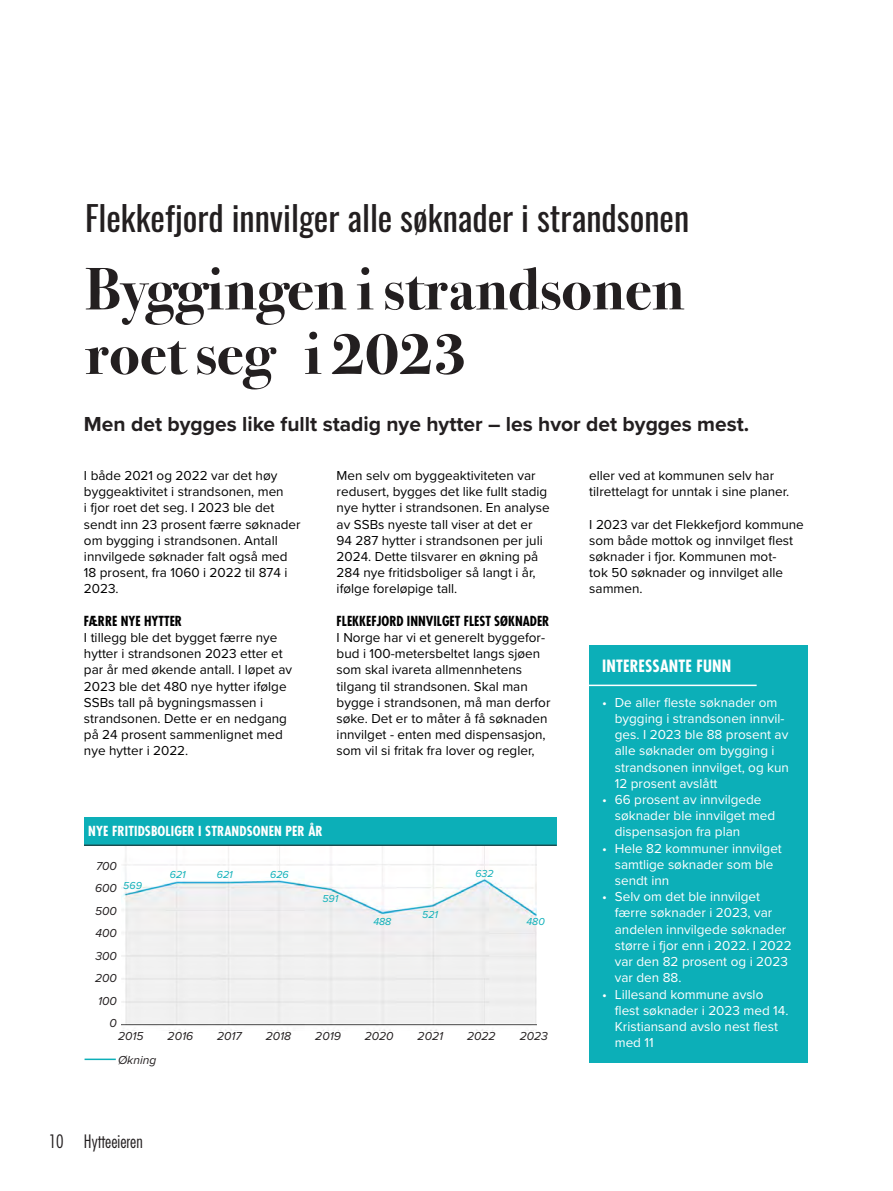
<style>
.page{position:relative;width:893px;height:1191px;background:#fff}
.page>*{position:absolute;margin:0;border:0;box-sizing:border-box;transform-origin:0 0}
.Tittel{font:700 60px/64.5px "Bodoni Svty Two ITCTT";letter-spacing:.005em;color:#231f20}
.Undertittel{font:34.5px "Oswald";color:#231f20}
.Ingress{font:700 21px "Proxima Nova";color:#231f20}
.t1{font:300 condensed 18px "Futura Std";color:#231f20}
.Faktatittel{font:700 condensed 16.5px "Futura Std";letter-spacing:.01em;color:#fff}
.Brødtekst{font:13.5px/16.2px "Proxima Nova";color:#000001}
.t2{font:13.5px/16.2px "Proxima Nova";color:#fff}
.Mellomtittel{font:700 condensed 13.5px "Futura Std";color:#000001}
.Mellomtittel-2{font:700 condensed 13.5px "Futura Std";letter-spacing:.01em;color:#fff}
.Bildetekst{font:italic 12px "Proxima Nova";color:#231f20}
.Fotokreditering{font:italic 10.5px "Proxima Nova";color:#0cafb8}
</style>
<div class="page">
<div style="left:589px;top:645px;width:219px;height:418px;background:#0cafb8"></div>
<hr style="left:576px;top:684px;width:181px;height:2px;background:#fff">
<img style="left:122px;top:846px;width:415px;height:184px">
<hr style="left:85px;top:1058px;width:31px;height:2px;background:#0cafb8">
<div style="left:84px;top:817px;width:473px;height:28px;background:#0cafb8"></div>
<hr style="left:84px;top:845px;width:473px;height:1px;background:#231f20">
<p class="Undertittel" style="left:85px;top:187px;width:606px">Flekkefjord innvilger alle søknader i strandsonen</p>
<p class="Tittel" style="left:85px;top:252px;width:601px">Byggingen i strandsonen roet seg i 2023</p>
<p class="Ingress" style="left:84px;top:408px;width:667px">Men det bygges like fullt stadig nye hytter – les hvor det bygges mest.</p>
<p class="Brødtekst" style="left:84px;top:467px;width:218px">I både 2021 og 2022 var det høy byggeaktivitet i strandsonen, men<br>i fjor roet det seg. I 2023 ble det sendt inn 23 prosent færre søknader om bygging i strandsonen. Antall innvilgede søknader falt også med<br>18 prosent, fra 1060 i 2022 til 874 i<br>2023.</p>
<p class="Mellomtittel" style="left:84px;top:612px;width:100px">FÆRRE NYE HYTTER</p>
<p class="Brødtekst" style="left:84px;top:629px;width:210px">I tillegg ble det bygget færre nye hytter i strandsonen 2023 etter et par år med økende antall. I løpet av<br>2023 ble det 480 nye hytter ifølge<br>SSBs tall på bygningsmassen i strandsonen. Dette er en nedgang på 24 prosent sammenlignet med nye hytter i 2022.</p>
<p class="Brødtekst" style="left:337px;top:467px;width:215px">Men selv om byggeaktiviteten var redusert, bygges det like fullt stadig nye hytter i strandsonen. En analyse av SSBs nyeste tall viser at det er 94 287 hytter i strandsonen per juli 2024. Dette tilsvarer en økning på 284 nye fritidsboliger så langt i år, ifølge foreløpige tall.</p>
<p class="Mellomtittel" style="left:337px;top:612px;width:214px">FLEKKEFJORD INNVILGET FLEST SØKNADER</p>
<p class="Brødtekst" style="left:337px;top:629px;width:215px">I Norge har vi et generelt byggefor&shy;bud i 100-metersbeltet langs sjøen som skal ivareta allmennhetens tilgang til strandsonen. Skal man bygge i strandsonen, må man derfor søke. Det er to måter å få søknaden innvilget - enten med dispensasjon, som vil si fritak fra lover og regler,</p>
<p class="Brødtekst" style="left:589px;top:467px;width:202px">eller ved at kommunen selv har tilrettelagt for unntak i sine planer.</p>
<p class="Brødtekst" style="left:589px;top:515px;width:216px">I 2023 var det Flekkefjord kommune som både mottok og innvilget flest søknader i fjor. Kommunen mot-<br>tok 50 søknader og innvilget alle sammen.</p>
<p class="Faktatittel" style="left:602px;top:655px;width:131px">INTERESSANTE FUNN</p>
<p class="t2" style="left:615px;top:693px;width:176px;text-indent:-13px">• De aller fleste søknader om bygging i strandsonen innvil&shy;ges. I 2023 ble 88 prosent av alle søknader om bygging i strandsonen innvilget, og kun<br>12 prosent avslått</p>
<p class="t2" style="left:615px;top:791px;width:162px;text-indent:-13px">• 66 prosent av innvilgede søknader ble innvilget med dispensasjon fra plan</p>
<p class="t2" style="left:615px;top:839px;width:169px;text-indent:-13px">• Hele 82 kommuner innvilget samtlige søknader som ble sendt inn</p>
<p class="t2" style="left:615px;top:888px;width:178px;text-indent:-13px">• Selv om det ble innvilget færre søknader i 2023, var andelen innvilgede søknader større i fjor enn i 2022. I 2022 var den 82 prosent og i 2023 var den 88.</p>
<p class="t2" style="left:615px;top:985px;width:175px;text-indent:-13px">• Lillesand kommune avslo flest søknader i 2023 med 14.<br>Kristiansand avslo nest flest med 11</p>
<p class="Mellomtittel-2" style="left:88px;top:823px;width:236px">NYE FRITIDSBOLIGER I STRANDSONEN PER ÅR</p>
<p class="Bildetekst" style="left:96px;top:856px;width:22px">700</p>
<p class="Bildetekst" style="left:95px;top:879px;width:23px">600</p>
<p class="Bildetekst" style="left:95px;top:901px;width:23px">500</p>
<p class="Bildetekst" style="left:96px;top:924px;width:23px">400</p>
<p class="Bildetekst" style="left:96px;top:946px;width:23px">300</p>
<p class="Bildetekst" style="left:95px;top:969px;width:23px">200</p>
<p class="Bildetekst" style="left:98px;top:991px;width:20px">100</p>
<p class="Bildetekst" style="left:110px;top:1014px;width:9px">0</p>
<p class="Fotokreditering" style="left:475px;top:866px;width:20px">632</p>
<p class="Fotokreditering" style="left:170px;top:866px;width:17px">621</p>
<p class="Fotokreditering" style="left:217px;top:866px;width:17px">621</p>
<p class="Fotokreditering" style="left:270px;top:866px;width:20px">626</p>
<p class="Fotokreditering" style="left:123px;top:877px;width:20px">569</p>
<p class="Fotokreditering" style="left:322px;top:891px;width:17px">591</p>
<p class="Fotokreditering" style="left:422px;top:906px;width:17px">521</p>
<p class="Fotokreditering" style="left:373px;top:914px;width:20px">488</p>
<p class="Fotokreditering" style="left:526px;top:914px;width:20px">480</p>
<p class="Bildetekst" style="left:118px;top:1027px;width:27px">2015</p>
<p class="Bildetekst" style="left:168px;top:1027px;width:27px">2016</p>
<p class="Bildetekst" style="left:217px;top:1027px;width:26px">2017</p>
<p class="Bildetekst" style="left:266px;top:1027px;width:27px">2018</p>
<p class="Bildetekst" style="left:315px;top:1027px;width:27px">2019</p>
<p class="Bildetekst" style="left:365px;top:1027px;width:30px">2020</p>
<p class="Bildetekst" style="left:418px;top:1027px;width:27px">2021</p>
<p class="Bildetekst" style="left:467px;top:1027px;width:30px">2022</p>
<p class="Bildetekst" style="left:520px;top:1027px;width:30px">2023</p>
<p class="Bildetekst" style="left:118px;top:1050px;width:40px">Økning</p>
<h3 class="t1" style="left:49px;top:1130px;width:96px">10 Hytteeieren</h3>
</div>
